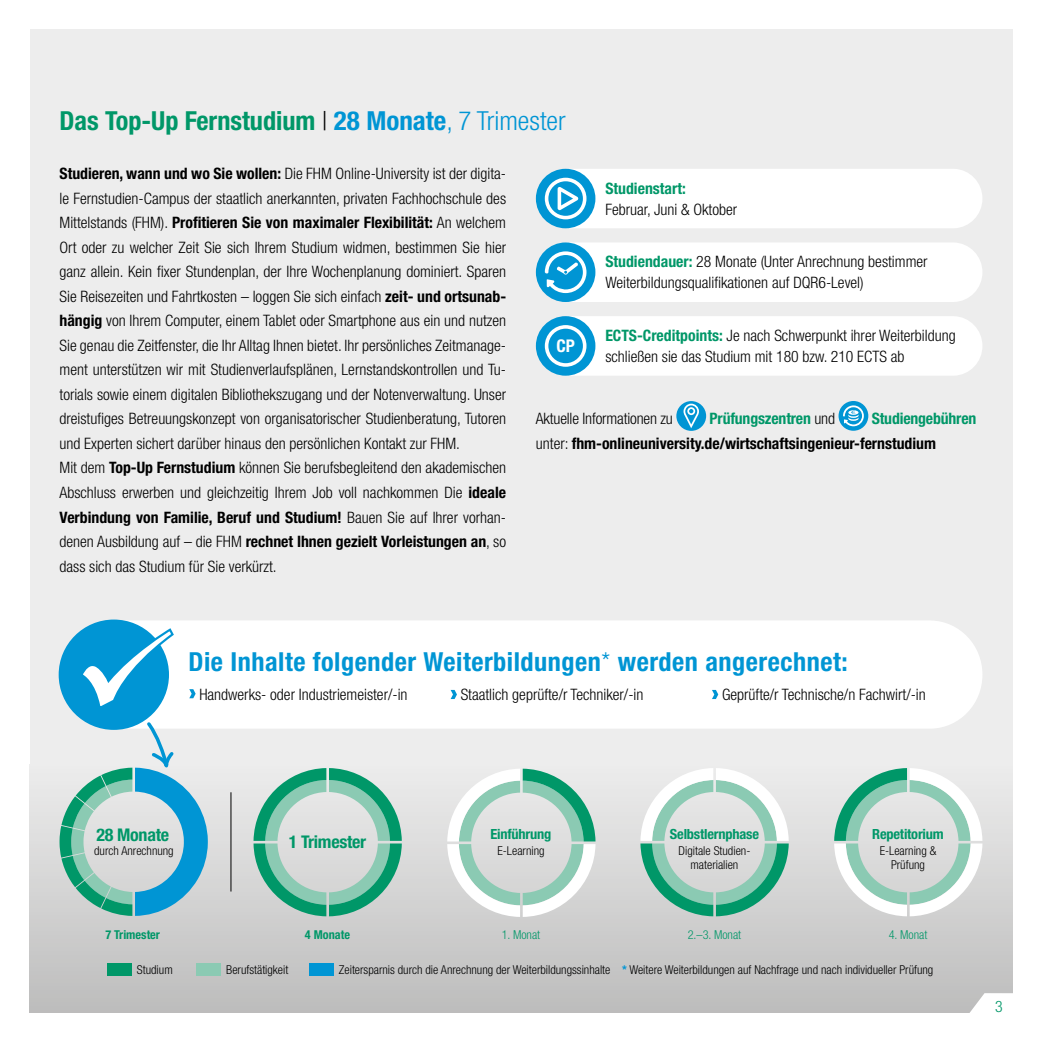
<style>
.page{position:relative;width:1042px;height:1042px;background:#fff}
.page>*{position:absolute;margin:0;border:0;box-sizing:border-box;transform-origin:0 0}
.t1{font:700 condensed 26.25px "Helvetica Neue LT Std";letter-spacing:.02em;color:#0095d4}
.t2{font:700 condensed 26.25px "Helvetica Neue LT Std";color:#009768}
.t3{font:700 condensed 17.5px "Helvetica Neue LT Std";letter-spacing:-.015em;color:#009768}
.t4{font:700 condensed 17.5px "Helvetica Neue LT Std";color:#fff}
.t5{font:300 condensed 15.75px/24.5px "Helvetica Neue LT Std";color:#000}
.t6{font:700 condensed 15.75px/24.5px "Helvetica Neue LT Std";color:#000}
.t7{font:700 condensed 15.75px "Helvetica Neue LT Std";letter-spacing:-.01em;color:#009768}
.t8{font:300 condensed 15.75px "Helvetica Neue LT Std";color:#009768}
.t9{font:700 condensed 14px "Helvetica Neue LT Std";letter-spacing:-.015em;color:#009768}
.t10{font:300 condensed 12.25px/14px "Helvetica Neue LT Std";color:#000;text-align:center}
.t11{font:300 condensed 12.25px "Helvetica Neue LT Std";color:#009768}
.t12{font:700 condensed 12.25px "Helvetica Neue LT Std";color:#009768}
.s1{font-weight:300;color:#000}
.s2{color:#0095d4}
.s3{font-weight:300;color:#0095d4}
.s4{font-weight:700}
.s5{font-weight:700;color:#009768}
.s6{color:#009768}
.s7{font-weight:300}
.s8{font-weight:700;color:#0095d4}
</style>
<div class="page">
<div style="left:30px;top:30px;width:982px;height:982px;background:#ededed"></div>
<div style="left:30px;top:764px;width:982px;height:248px;background:linear-gradient(to bottom,#ededed,#bdbdbd)"></div>
<svg style="left:967px;top:993px;width:46px;height:20px"></svg>
<div style="left:130px;top:621px;width:852px;height:107px;background:#fff"></div>
<div style="left:60px;top:620px;width:108px;height:109px;background:#0095d4;border-radius:50%"></div>
<svg style="left:79px;top:627px;width:97px;height:84px"></svg>
<svg style="left:60px;top:720px;width:148px;height:196px"></svg>
<div style="left:536px;top:169px;width:59px;height:59px;background:#0095d4;border-radius:50%"></div>
<svg style="left:545px;top:169px;width:437px;height:59px"></svg>
<div style="left:536px;top:242px;width:59px;height:60px;background:#0095d4;border-radius:50%"></div>
<svg style="left:545px;top:242px;width:437px;height:60px"></svg>
<div style="left:536px;top:316px;width:59px;height:60px;background:#0095d4;border-radius:50%"></div>
<svg style="left:545px;top:316px;width:437px;height:60px"></svg>
<svg style="left:253px;top:768px;width:149px;height:148px"></svg>
<svg style="left:447px;top:768px;width:148px;height:149px"></svg>
<svg style="left:834px;top:768px;width:148px;height:148px"></svg>
<svg style="left:640px;top:768px;width:149px;height:148px"></svg>
<hr style="left:230px;top:792px;width:1px;height:99px;background:#000">
<div style="left:107px;top:963px;width:25px;height:12px;background:#009768"></div>
<div style="left:196px;top:963px;width:25px;height:12px;background:#8bcab3"></div>
<div style="left:309px;top:963px;width:25px;height:12px;background:#0095d4"></div>
<svg style="left:189px;top:689px;width:7px;height:9px"></svg>
<svg style="left:451px;top:690px;width:6px;height:9px"></svg>
<svg style="left:712px;top:690px;width:6px;height:9px"></svg>
<div style="left:676px;top:401px;width:30px;height:30px;background:#0095d4;border-radius:50%"></div>
<svg style="left:683px;top:404px;width:16px;height:24px"></svg>
<svg style="left:838px;top:401px;width:30px;height:30px"></svg>
<svg style="left:843px;top:405px;width:21px;height:21px"></svg>
<h1 class="t2" style="left:60px;top:105px;width:507px">Das Top-Up Fernstudium <span class="s1">|</span> <span class="s2">28 Monate</span><span class="s3">, 7 Trimester</span></h1>
<p class="t5" style="left:60px;top:161px;width:448px"><span class="s4">Studieren, wann und wo Sie wollen:</span> Die FHM Online-University ist der digita&shy;le Fernstudien-Campus der staatlich anerkannten, privaten Fachhochschule des Mittelstands (FHM). <span class="s4">Profitieren Sie von maximaler Flexibilität:</span> An welchem Ort oder zu welcher Zeit Sie sich Ihrem Studium widmen, bestimmen Sie hier ganz allein. Kein fixer Stundenplan, der Ihre Wochenplanung dominiert. Sparen Sie Reisezeiten und Fahrtkosten – loggen Sie sich einfach <span class="s4">zeit- und ortsunab&shy;hängig</span> von Ihrem Computer, einem Tablet oder Smartphone aus ein und nutzen Sie genau die Zeitfenster, die Ihr Alltag Ihnen bietet. Ihr persönliches Zeitmanage&shy;ment unterstützen wir mit Studienverlaufsplänen, Lernstandskontrollen und Tu&shy;torials sowie einem digitalen Bibliothekszugang und der Notenverwaltung. Unser dreistufiges Betreuungskonzept von organisatorischer Studienberatung, Tutoren und Experten sichert darüber hinaus den persönlichen Kontakt zur FHM.<br>Mit dem <span class="s4">Top-Up Fernstudium</span> können Sie berufsbegleitend den akademischen Abschluss erwerben und gleichzeitig Ihrem Job voll nachkommen Die <span class="s4">ideale Verbindung von Familie, Beruf und Studium!</span> Bauen Sie auf Ihrer vorhan&shy;denen Ausbildung auf – die FHM <span class="s4">rechnet Ihnen gezielt Vorleistungen an</span>, so dass sich das Studium für Sie verkürzt.</p>
<p class="t4" style="left:556px;top:335px;width:20px">CP</p>
<p class="t7" style="left:605px;top:179px;width:82px">Studienstart:</p>
<p class="t5" style="left:605px;top:197px;width:133px">Februar, Juni &amp; Oktober</p>
<p class="t5" style="left:605px;top:251px;width:324px;line-height:21px"><span class="s5">Studiendauer:</span> 28 Monate (Unter Anrechnung bestimmer<br>Weiterbildungsqualifikationen auf DQR6-Level)</p>
<p class="t5" style="left:605px;top:325px;width:352px;line-height:21px"><span class="s5">ECTS-Creditpoints:</span> Je nach Schwerpunkt ihrer Weiterbildung schließen sie das Studium mit 180 bzw. 210 ECTS ab</p>
<p class="t5" style="left:536px;top:406px;width:138px">Aktuelle Informationen zu</p>
<p class="t7" style="left:709px;top:409px;width:127px">Prüfungszentren <span class="s1">und</span></p>
<p class="t6" style="left:536px;top:406px;width:442px;text-indent:336px"><span class="s6">Studiengebühren </span><span class="s7">unter:</span> fhm-onlineuniversity.de/wirtschaftsingenieur-fernstudium</p>
<h1 class="t1" style="left:189px;top:646px;width:661px">Die Inhalte folgender Weiterbildungen<span class="s7">*</span> werden angerechnet:</h1>
<p class="t5" style="left:199px;top:682px;width:210px">Handwerks- oder Industriemeister/-in</p>
<p class="t5" style="left:461px;top:682px;width:184px">Staatlich geprüfte/r Techniker/-in</p>
<p class="t5" style="left:722px;top:682px;width:205px">Geprüfte/r Technische/n Fachwirt/-in</p>
<p class="t3" style="left:96px;top:824px;width:74px">28 Monate</p>
<p class="t9" style="left:490px;top:826px;width:62px">Einführung</p>
<p class="t9" style="left:670px;top:826px;width:91px">Selbstlernphase</p>
<p class="t9" style="left:872px;top:826px;width:73px">Repetitorium</p>
<p class="t10" style="left:497px;top:843px;width:49px">E-Learning</p>
<p class="t10" style="left:879px;top:843px;width:58px">E-Learning &amp;<br>Prüfung</p>
<p class="t3" style="left:289px;top:831px;width:79px">1 Trimester</p>
<p class="t10" style="left:94px;top:843px;width:81px">durch Anrechnung</p>
<p class="t10" style="left:678px;top:843px;width:73px">Digitale Studien&shy;materialien</p>
<p class="t12" style="left:105px;top:927px;width:56px">7 Trimester</p>
<p class="t12" style="left:305px;top:927px;width:47px">4 Monate</p>
<p class="t11" style="left:502px;top:927px;width:40px">1. Monat</p>
<p class="t11" style="left:688px;top:927px;width:55px">2.–3. Monat</p>
<p class="t11" style="left:889px;top:927px;width:40px">4. Monat</p>
<p class="t10" style="left:137px;top:962px;width:37px">Studium</p>
<p class="t10" style="left:226px;top:962px;width:64px">Berufstätigkeit</p>
<p class="t10" style="left:339px;top:962px;width:273px">Zeitersparnis durch die Anrechnung der Weiterbildungssinhalte</p>
<p class="t10" style="left:622px;top:962px;width:313px"><span class="s8">*</span> Weitere Weiterbildungen auf Nachfrage und nach individueller Prüfung</p>
<p class="t8" style="left:995px;top:997px;width:9px">3</p>
</div>
